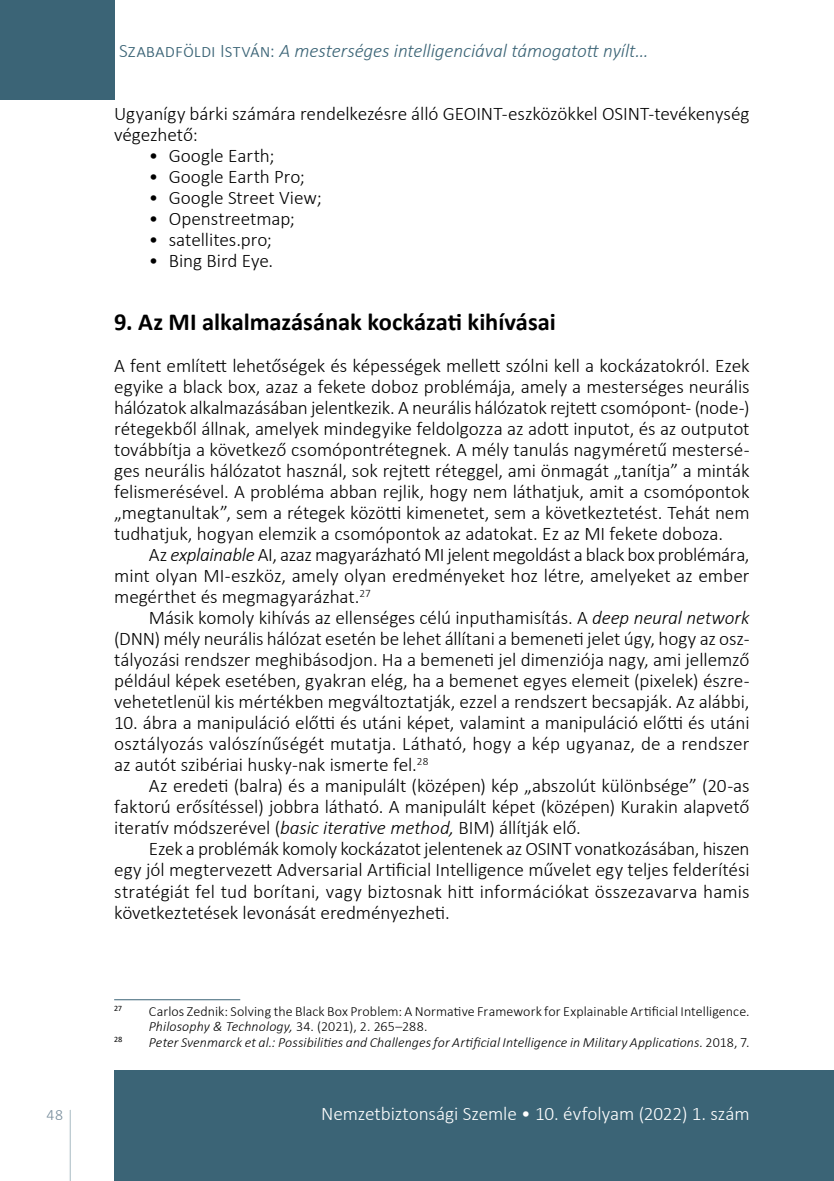
<style>
.page{position:relative;width:834px;height:1181px;background:#fff}
.page>*{position:absolute;margin:0;border:0;box-sizing:border-box;transform-origin:0 0}
.t1{font:700 24.5px "Calibri";letter-spacing:-.005em;color:#000}
.t2{font:300 19.25px/21px "Calibri";letter-spacing:-.005em;color:#000;text-align:justify}
.t3{font:italic 300 19.25px "Calibri";letter-spacing:-.005em;color:#3b6476}
.t4{font:300 19.25px "Calibri";letter-spacing:-.005em;color:#fff}
.t5{font:300 15.75px "Calibri";color:#778c9b}
.t6{font:300 14px/15.8px "Calibri";letter-spacing:.005em;color:#000}
.t7{font:italic 300 14px "Calibri";letter-spacing:.005em;color:#000}
.t8{font:8.22px "Calibri";color:#000}
.s1{font-style:normal}
.s2{font-style:italic}
</style>
<div class="page">
<svg style="left:69px;top:1110px;width:2px;height:71px"></svg>
<div style="left:0;top:0;width:114px;height:99px;background:#3b6476"></div>
<div style="left:114px;top:1070px;width:719px;height:111px;background:#3b6476"></div>
<hr style="left:833px;top:1070px;width:1px;height:111px;background:#3b6476">
<hr style="left:114px;top:999px;width:126px;height:1px;background:#3b6476">
<p class="t3" style="left:119px;top:39px;width:531px"><span class="s1">Szabadföldi István:</span> A mesterséges intelligenciával támogatott nyílt…</p>
<p class="t2" style="left:114px;top:103px;width:636px">Ugyanígy bárki számára rendelkezésre álló GEOINT-eszközökkel OSINT-tevékenység végezhető:</p>
<p class="t2" style="left:149px;top:145px;width:127px">• Google Earth;</p>
<p class="t2" style="left:149px;top:166px;width:157px">• Google Earth Pro;</p>
<p class="t2" style="left:149px;top:187px;width:174px">• Google Street View;</p>
<p class="t2" style="left:149px;top:208px;width:148px">• Openstreetmap;</p>
<p class="t2" style="left:149px;top:229px;width:125px">• satellites.pro;</p>
<p class="t2" style="left:149px;top:250px;width:126px">• Bing Bird Eye.</p>
<p class="t1" style="left:114px;top:305px;width:443px">9. Az MI alkalmazásának kockázati kihívásai</p>
<p class="t2" style="left:114px;top:355px;width:636px">A fent említett lehetőségek és képességek mellett szólni kell a kockázatokról. Ezek egyike a black box, azaz a fekete doboz problémája, amely a mesterséges neurális hálózatok alkalmazásában jelentkezik. A neurális hálózatok rejtett csomópont- (node-) rétegekből állnak, amelyek mindegyike feldolgozza az adott inputot, és az outputot továbbítja a következő csomópontrétegnek. A mély tanulás nagyméretű mestersé&shy;ges neurális hálózatot használ, sok rejtett réteggel, ami önmagát „tanítja” a minták felismerésével. A probléma abban rejlik, hogy nem láthatjuk, amit a csomópontok „megtanultak”, sem a rétegek közötti kimenetet, sem a következtetést. Tehát nem tudhatjuk, hogyan elemzik a csomópontok az adatokat. Ez az MI fekete doboza.</p>
<p class="t2" style="left:114px;top:544px;width:637px;text-indent:35px">Az <span class="s2">explainable</span> AI, azaz magyarázható MI jelent megoldást a black box problémára, mint olyan MI-eszköz, amely olyan eredményeket hoz létre, amelyeket az ember megérthet és megmagyarázhat.<sup>27</sup></p>
<p class="t2" style="left:114px;top:607px;width:636px;text-indent:35px">Másik komoly kihívás az ellenséges célú inputhamisítás. A <span class="s2">deep neural network </span>(DNN) mély neurális hálózat esetén be lehet állítani a bemeneti jelet úgy, hogy az osz&shy;tályozási rendszer meghibásodjon. Ha a bemeneti jel dimenziója nagy, ami jellemző például képek esetében, gyakran elég, ha a bemenet egyes elemeit (pixelek) észre&shy;vehetetlenül kis mértékben megváltoztatják, ezzel a rendszert becsapják. Az alábbi,</p>
<p class="t2" style="left:114px;top:712px;width:636px">10. ábra a manipuláció előtti és utáni képet, valamint a manipuláció előtti és utáni osztályozás valószínűségét mutatja. Látható, hogy a kép ugyanaz, de a rendszer az autót szibériai husky-nak ismerte fel.<sup>28</sup></p>
<p class="t2" style="left:114px;top:775px;width:636px;text-indent:35px">Az eredeti (balra) és a manipulált (középen) kép „abszolút különbsége” (20-as faktorú erősítéssel) jobbra látható. A manipulált képet (középen) Kurakin alapvető iteratív módszerével (<span class="s2">basic iterative method,</span> BIM) állítják elő.</p>
<p class="t2" style="left:114px;top:838px;width:637px;text-indent:35px">Ezek a problémák komoly kockázatot jelentenek az OSINT vonatkozásában, hiszen egy jól megtervezett Adversarial Artificial Intelligence művelet egy teljes felderítési stratégiát fel tud borítani, vagy biztosnak hitt információkat összezavarva hamis következtetések levonását eredményezheti.</p>
<p class="t8" style="left:114px;top:1002px;width:9px">27</p>
<p class="t6" style="left:149px;top:1003px;width:602px">Carlos Zednik: Solving the Black Box Problem: A Normative Framework for Explainable Artificial Intelligence.<br><span class="s2">Philosophy &amp; Technology,</span> 34. (2021), 2. 265–288.</p>
<p class="t8" style="left:114px;top:1034px;width:10px">28</p>
<p class="t7" style="left:149px;top:1033px;width:602px">Peter Svenmarck et al.: Possibilities and Challenges for Artificial Intelligence in Military Applications. <span class="s1">2018, -7.</span></p>
<p class="t5" style="left:47px;top:1105px;width:18px">48</p>
<p class="t4" style="left:321px;top:1102px;width:430px">Nemzetbiztonsági Szemle • 10. évfolyam (2022) 1. szám</p>
</div>
